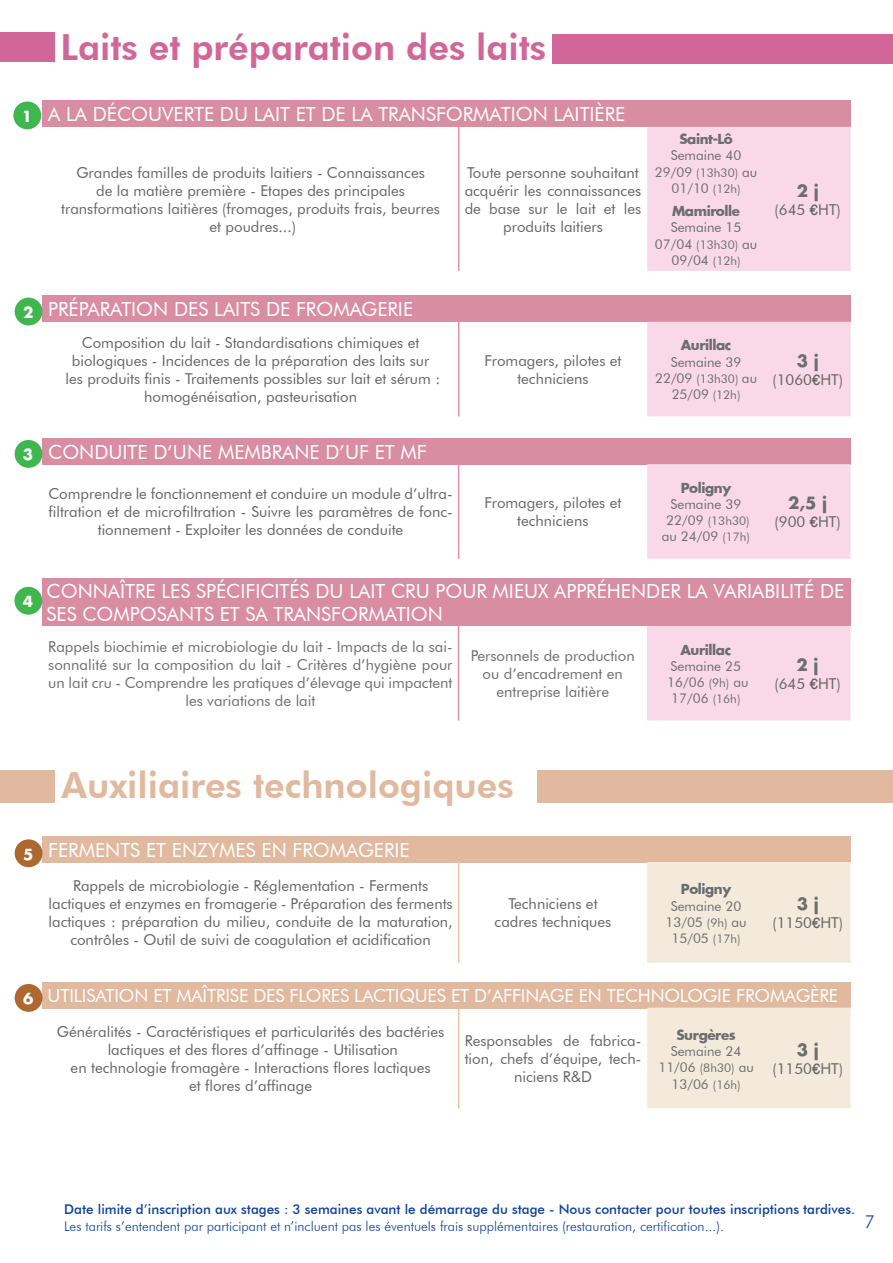
<style>
.page{position:relative;width:893px;height:1263px;background:#fff}
.page>*{position:absolute;margin:0;border:0;box-sizing:border-box;transform-origin:0 0}
.t1{font:800 36px "Futura BT";color:#d16798}
.t2{font:800 36px "Futura BT";color:#e0b99e}
.t3{font:19.5px/23.4px "Futura BT";color:#fff}
.t4{font:18px "Futura BT";letter-spacing:-.01em;color:#fff}
.t5{font:300 18px "Futura BT";color:#20438e}
.t6{font:700 16.5px "Futura";color:#6c6d70}
.t7{font:15px/18px "Futura BT";color:#646464;text-align:center}
.t8{font:15px/18px "Futura BT";color:#6c6d70;text-align:center}
.t9{font:700 15px "Futura";color:#fff}
.t10{font:13.5px/16.2px "Futura BT";color:#6c6d70;text-align:center}
.t11{font:300 13.5px "Futura BT";color:#0e4194}
.t12{font:500 13.5px "Futura BT";color:#0e4194}
.t13{font:700 13.5px "Futura";letter-spacing:-.03em;color:#6c6d70}
.t14{font:12px "Futura BT";color:#6c6d70}
.s1{font-family:"Futura";font-weight:700;font-size:15px}
.s2{font-size:12px}
.s3{font-family:"Helvetica"}
.s4{font-size:13.5px}
</style>
<div class="page">
<div style="left:0;top:32px;width:54px;height:30px;background:#d16798"></div>
<div style="left:553px;top:34px;width:340px;height:30px;background:#d16798"></div>
<div style="left:42px;top:101px;width:808px;height:26px;background:#d88da3"></div>
<div style="left:13px;top:102px;width:28px;height:27px;background:#40b64f;border-radius:50%"></div>
<div style="left:647px;top:127px;width:204px;height:144px;background:#f9d9e8"></div>
<hr style="left:458px;top:127px;width:1px;height:72px;background:#dc93a8">
<hr style="left:458px;top:199px;width:1px;height:72px;background:#dc93a8">
<div style="left:43px;top:296px;width:808px;height:26px;background:#d88da3"></div>
<div style="left:42px;top:438px;width:809px;height:26px;background:#d88da3"></div>
<div style="left:42px;top:579px;width:808px;height:47px;background:#d88da3"></div>
<div style="left:15px;top:298px;width:28px;height:27px;background:#40b64f;border-radius:50%"></div>
<div style="left:15px;top:440px;width:27px;height:28px;background:#40b64f;border-radius:50%"></div>
<div style="left:14px;top:587px;width:28px;height:28px;background:#40b64f;border-radius:50%"></div>
<div style="left:647px;top:322px;width:204px;height:94px;background:#f9d9e8"></div>
<hr style="left:458px;top:322px;width:1px;height:94px;background:#dc93a8">
<div style="left:647px;top:464px;width:204px;height:95px;background:#f9d9e8"></div>
<hr style="left:458px;top:464px;width:1px;height:95px;background:#dc93a8">
<div style="left:647px;top:626px;width:203px;height:94px;background:#f9d9e8"></div>
<hr style="left:458px;top:626px;width:1px;height:94px;background:#dc93a8">
<div style="left:0;top:770px;width:54px;height:32px;background:#e0b99e"></div>
<div style="left:537px;top:770px;width:356px;height:32px;background:#e0b99e"></div>
<div style="left:43px;top:836px;width:808px;height:26px;background:#e0b99e"></div>
<div style="left:43px;top:982px;width:808px;height:26px;background:#e0b99e"></div>
<div style="left:15px;top:839px;width:28px;height:28px;background:#ad6830;border-radius:50%"></div>
<div style="left:15px;top:984px;width:28px;height:28px;background:#ad6830;border-radius:50%"></div>
<div style="left:647px;top:862px;width:204px;height:101px;background:#f4eadc"></div>
<hr style="left:458px;top:862px;width:1px;height:101px;background:#e6c2a6">
<div style="left:647px;top:1008px;width:204px;height:100px;background:#f4eadc"></div>
<hr style="left:458px;top:1008px;width:1px;height:100px;background:#e6c2a6">
<h1 class="t1" style="left:60px;top:26px;width:487px">Laits et préparation des laits</h1>
<h2 class="t3" style="left:22px;top:102px;width:605px"><span class="s1">1</span> A LA DÉCOUVERTE DU LAIT ET DE LA TRANSFORMATION LAITIÈRE</h2>
<p class="t7" style="left:61px;top:163px;width:380px">Grandes familles de produits laitiers - Connaissances<br>de la matière première - Etapes des principales transformations laitières (fromages, produits frais, beurres et poudres...)</p>
<p class="t7" style="left:465px;top:163px;width:178px">Toute personne souhaitant acquérir les connaissances de base sur le lait et les produits laitiers</p>
<p class="t9" style="left:23px;top:302px;width:12px">2</p>
<h2 class="t3" style="left:48px;top:297px;width:366px">PRÉPARATION DES LAITS DE FROMAGERIE</h2>
<p class="t7" style="left:66px;top:333px;width:376px">Composition du lait - Standardisations chimiques et biologiques - Incidences de la préparation des laits sur les produits finis - Traitements possibles sur lait et sérum : homogénéisation, pasteurisation</p>
<p class="t7" style="left:484px;top:351px;width:138px">Fromagers, pilotes et techniciens</p>
<p class="t13" style="left:679px;top:130px;width:55px">Saint-Lô</p>
<p class="t10" style="left:655px;top:147px;width:104px">Semaine 40<br>29/09 <span class="s2">(13h30)</span> au<br>01/10 <span class="s2">(12h)</span></p>
<p class="t6" style="left:797px;top:179px;width:23px">2 j</p>
<p class="t13" style="left:672px;top:202px;width:69px">Mamirolle</p>
<p class="t7" style="left:775px;top:200px;width:68px">(645 <span class="s3">€</span>HT)</p>
<p class="t10" style="left:655px;top:219px;width:104px">Semaine 15<br>07/04 <span class="s2">(13h30)</span> au<br>09/04 <span class="s2">(12h)</span></p>
<p class="t13" style="left:681px;top:336px;width:52px">Aurillac</p>
<p class="t10" style="left:655px;top:354px;width:103px">Semaine 39<br>22/09 <span class="s2">(13h30)</span> au<br>25/09 <span class="s2">(12h)</span></p>
<p class="t6" style="left:797px;top:349px;width:23px">3 j</p>
<p class="t7" style="left:772px;top:371px;width:72px">(1060<span class="s3">€</span>HT)</p>
<p class="t9" style="left:23px;top:444px;width:12px">3</p>
<h2 class="t3" style="left:48px;top:440px;width:380px">CONDUITE D’UNE MEMBRANE D’UF ET MF</h2>
<p class="t7" style="left:48px;top:485px;width:406px">Comprendre le fonctionnement et conduire un module d’ultra&shy;filtration et de microfiltration - Suivre les paramètres de fonc&shy;tionnement - Exploiter les données de conduite</p>
<p class="t7" style="left:484px;top:494px;width:138px">Fromagers, pilotes et techniciens</p>
<p class="t13" style="left:681px;top:478px;width:52px">Poligny</p>
<p class="t10" style="left:671px;top:496px;width:72px">Semaine 39</p>
<p class="t14" style="left:666px;top:514px;width:85px"><span class="s4">22/09</span> (13h30)</p>
<p class="t10" style="left:662px;top:528px;width:90px">au 24/09 <span class="s2">(17h)</span></p>
<p class="t6" style="left:788px;top:492px;width:40px">2,5 j</p>
<p class="t7" style="left:774px;top:513px;width:68px">(900 <span class="s3">€</span>HT)</p>
<p class="t9" style="left:23px;top:591px;width:12px">4</p>
<h2 class="t3" style="left:47px;top:579px;width:799px">CONNAÎTRE LES SPÉCIFICITÉS DU LAIT CRU POUR MIEUX APPRÉHENDER LA VARIABILITÉ DE<br>SES COMPOSANTS ET SA TRANSFORMATION</h2>
<p class="t8" style="left:48px;top:637px;width:406px">Rappels biochimie et microbiologie du lait - Impacts de la sai&shy;sonnalité sur la composition du lait - Critères d’hygiène pour un lait cru - Comprendre les pratiques d’élevage qui impactent les variations de lait</p>
<p class="t8" style="left:471px;top:646px;width:166px">Personnels de production ou d’encadrement en entreprise laitière</p>
<p class="t13" style="left:680px;top:640px;width:52px">Aurillac</p>
<p class="t10" style="left:667px;top:658px;width:83px;text-align:left">Semaine 25<br>16/06 <span class="s2">(9h)</span> au<br>17/06 <span class="s2">(16h)</span></p>
<p class="t6" style="left:797px;top:653px;width:23px">2 j</p>
<p class="t7" style="left:774px;top:675px;width:68px">(645 <span class="s3">€</span>HT)</p>
<p class="t9" style="left:23px;top:843px;width:12px">5</p>
<p class="t9" style="left:23px;top:988px;width:12px">6</p>
<h1 class="t2" style="left:61px;top:764px;width:454px">Auxiliaires technologiques</h1>
<h2 class="t3" style="left:48px;top:838px;width:363px">FERMENTS ET ENZYMES EN FROMAGERIE</h2>
<p class="t7" style="left:49px;top:876px;width:406px">Rappels de microbiologie - Réglementation - Ferments lactiques et enzymes en fromagerie - Préparation des ferments lactiques : préparation du milieu, conduite de la maturation, contrôles - Outil de suivi de coagulation et acidification</p>
<p class="t7" style="left:495px;top:894px;width:118px">Techniciens et cadres techniques</p>
<p class="t13" style="left:681px;top:880px;width:52px">Poligny</p>
<p class="t10" style="left:665px;top:897px;width:83px">Semaine 20<br>13/05 <span class="s2">(9h)</span> au<br>15/05 <span class="s2">(17h)</span></p>
<p class="t6" style="left:797px;top:893px;width:23px">3 j</p>
<p class="t7" style="left:772px;top:914px;width:72px">(1150<span class="s3">€</span>HT)</p>
<p class="t4" style="left:48px;top:985px;width:792px">UTILISATION ET MAÎTRISE DES FLORES LACTIQUES ET D’AFFINAGE EN TECHNOLOGIE FROMAGÈRE</p>
<p class="t7" style="left:57px;top:1022px;width:389px">Généralités - Caractéristiques et particularités des bactéries lactiques et des flores d’affinage - Utilisation<br>en technologie fromagère - Interactions flores lactiques<br>et flores d’affinage</p>
<p class="t7" style="left:465px;top:1031px;width:178px">Responsables de fabrica&shy;tion, chefs d’équipe, tech&shy;niciens R&amp;D</p>
<p class="t13" style="left:676px;top:1025px;width:61px">Surgères</p>
<p class="t10" style="left:658px;top:1043px;width:97px">Semaine 24<br>11/06 <span class="s2">(8h30)</span> au<br>13/06 <span class="s2">(16h)</span></p>
<p class="t6" style="left:797px;top:1038px;width:23px">3 j</p>
<p class="t7" style="left:772px;top:1059px;width:72px">(1150<span class="s3">€</span>HT)</p>
<p class="t12" style="left:64px;top:1201px;width:792px">Date limite d’inscription aux stages : 3 semaines avant le démarrage du stage - Nous contacter pour toutes inscriptions tardives.</p>
<p class="t11" style="left:64px;top:1217px;width:661px">Les tarifs s’entendent par participant et n’incluent pas les éventuels frais supplémentaires (restauration, certification...).</p>
<p class="t5" style="left:864px;top:1210px;width:12px">7</p>
</div>
